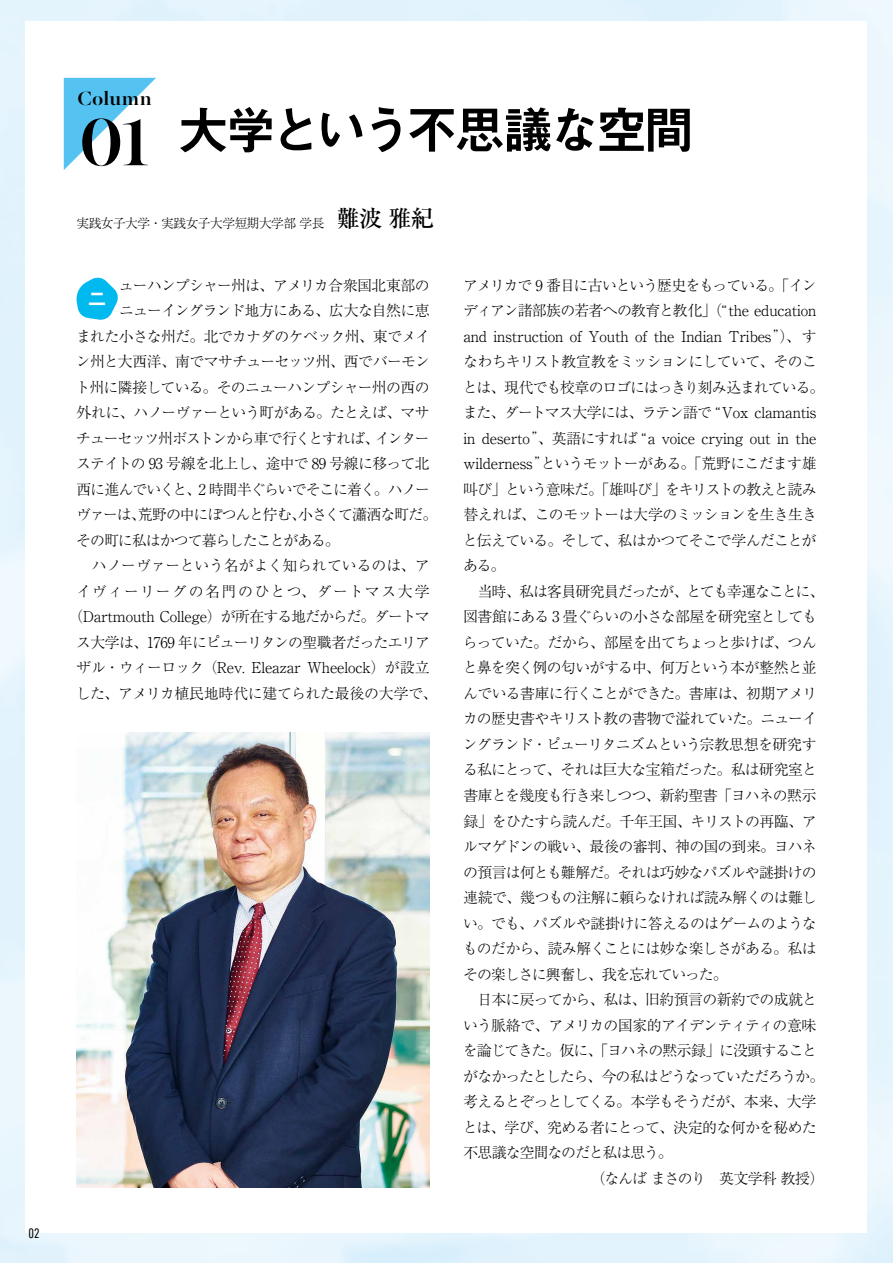
<style>
.page{position:relative;width:893px;height:1263px;background:#fff}
.page>*{position:absolute;margin:0;border:0;box-sizing:border-box;transform-origin:0 0}
.t1{font:500 74.4px "Majesti Banner";color:#000}
.t2{font:51px "Midashi Go Pro MB31";letter-spacing:-.085em;color:#000}
.t3{font:500 21.3px "Majesti Banner";letter-spacing:.015em;color:#000}
.t4{font:21.3px "Midashi Go Pro MB31";color:#fff}
.t5{font:300 14.85px "Ryumin Pro";letter-spacing:-.05em;color:#000}
.t6{font:300 14.85px "Ryumin Pro";letter-spacing:-.07em;color:#000}
.t7{font:300 14.85px "Ryumin Pro";letter-spacing:-.01em;color:#000}
.t8{font:300 14.85px "Ryumin Pro";letter-spacing:-.015em;color:#000}
.t9{font:300 14.85px "Ryumin Pro";letter-spacing:-.08em;color:#000}
.t10{font:300 14.85px "Ryumin Pro";letter-spacing:-.02em;color:#000}
.t11{font:300 14.85px "Ryumin Pro";letter-spacing:-.075em;color:#000}
.t12{font:300 14.85px "Ryumin Pro";letter-spacing:.095em;color:#000}
.t13{font:13.8px "D DIN Condensed";color:#000}
.t14{font:300 12.75px "Ryumin Pro";letter-spacing:-.045em;color:#000}
.s1{font-weight:500;font-size:23.4px}
</style>
<div class="page">
<svg style="left:64px;top:78px;width:92px;height:92px"></svg>
<svg style="left:76px;top:277px;width:42px;height:43px"></svg>
<img style="left:77px;top:733px;width:352px;height:455px">
<p class="t13" style="left:29px;top:1226px;width:12px">02</p>
<h3 class="t3" style="left:77px;top:85px;width:76px">Column</h3>
<h1 class="t1" style="left:79px;top:94px;width:72px">01</h1>
<h2 class="t2" style="left:178px;top:89px;width:518px">大学という不思議な空間</h2>
<p class="t14" style="left:76px;top:213px;width:359px">実践女子大学・実践女子大学短期大学部 学長　<span class="s1">難波 雅紀</span></p>
<p class="t5" style="left:119px;top:274px;width:312px">ューハンプシャー州は、アメリカ合衆国北東部の</p>
<p class="t5" style="left:119px;top:299px;width:312px">ニューイングランド地方にある、広大な自然に恵</p>
<p class="t5" style="left:76px;top:325px;width:356px">まれた小さな州だ。北でカナダのケベック州、東でメイ</p>
<p class="t5" style="left:76px;top:350px;width:355px">ン州と大西洋、南でマサチューセッツ州、西でバーモン</p>
<p class="t5" style="left:76px;top:376px;width:356px">ト州に隣接している。そのニューハンプシャー州の西の</p>
<p class="t5" style="left:76px;top:401px;width:355px">外れに、ハノーヴァーという町がある。たとえば、マサ</p>
<p class="t9" style="left:76px;top:427px;width:355px">チューセッツ州ボストンから車で行くとすれば、インター</p>
<p class="t5" style="left:76px;top:452px;width:355px">ステイトの 93 号線を北上し、途中で 89 号線に移って北</p>
<p class="t6" style="left:76px;top:478px;width:355px">西に進んでいくと、2 時間半ぐらいでそこに着く。ハノー</p>
<p class="t6" style="left:76px;top:503px;width:363px">ヴァーは、荒野の中にぽつんと佇む、小さくて瀟洒な町だ。</p>
<p class="t5" style="left:76px;top:529px;width:265px">その町に私はかつて暮らしたことがある。</p>
<p class="t7" style="left:77px;top:554px;width:355px">　ハノーヴァーという名がよく知られているのは、ア</p>
<p class="t12" style="left:76px;top:580px;width:355px">イヴィーリーグの名門のひとつ、ダートマス大学</p>
<p class="t10" style="left:69px;top:605px;width:363px">（Dartmouth College）が所在する地だからだ。ダートマ</p>
<p class="t5" style="left:76px;top:631px;width:355px">ス大学は、1769 年にピューリタンの聖職者だったエリア</p>
<p class="t8" style="left:76px;top:656px;width:355px">ザル・ウィーロック（Rev. Eleazar Wheelock）が設立</p>
<p class="t8" style="left:76px;top:682px;width:363px">した、アメリカ植民地時代に建てられた最後の大学で、</p>
<h3 class="t4" style="left:87px;top:282px;width:23px">ニ</h3>
<p class="t11" style="left:463px;top:274px;width:355px">アメリカで 9 番目に古いという歴史をもっている。「イン</p>
<p class="t5" style="left:463px;top:299px;width:355px">ディアン諸部族の若者への教育と教化」（“the education</p>
<p class="t7" style="left:463px;top:325px;width:355px">and instruction of Youth of the Indian Tribes”）、す</p>
<p class="t5" style="left:463px;top:350px;width:355px">なわちキリスト教宣教をミッションにしていて、そのこ</p>
<p class="t6" style="left:463px;top:376px;width:363px">とは、現代でも校章のロゴにはっきり刻み込まれている。</p>
<p class="t5" style="left:463px;top:401px;width:355px">また、ダートマス大学には、ラテン語で “Vox clamantis</p>
<p class="t7" style="left:463px;top:427px;width:355px">in deserto”、英語にすれば “a voice crying out in the</p>
<p class="t5" style="left:463px;top:452px;width:355px">wilderness”というモットーがある。「荒野にこだます雄</p>
<p class="t9" style="left:463px;top:478px;width:355px">叫び」という意味だ。「雄叫び」をキリストの教えと読み</p>
<p class="t5" style="left:463px;top:503px;width:355px">替えれば、このモットーは大学のミッションを生き生き</p>
<p class="t5" style="left:463px;top:529px;width:355px">と伝えている。そして、私はかつてそこで学んだことが</p>
<p class="t5" style="left:463px;top:554px;width:44px">ある。</p>
<p class="t5" style="left:463px;top:580px;width:362px">　当時、私は客員研究員だったが、とても幸運なことに、</p>
<p class="t5" style="left:463px;top:605px;width:355px">図書館にある 3 畳ぐらいの小さな部屋を研究室としても</p>
<p class="t5" style="left:463px;top:631px;width:355px">らっていた。だから、部屋を出てちょっと歩けば、つん</p>
<p class="t5" style="left:463px;top:656px;width:355px">と鼻を突く例の匂いがする中、何万という本が整然と並</p>
<p class="t5" style="left:463px;top:682px;width:356px">んでいる書庫に行くことができた。書庫は、初期アメリ</p>
<p class="t5" style="left:463px;top:707px;width:356px">カの歴史書やキリスト教の書物で溢れていた。ニューイ</p>
<p class="t5" style="left:463px;top:733px;width:355px">ングランド・ピューリタニズムという宗教思想を研究す</p>
<p class="t5" style="left:463px;top:758px;width:356px">る私にとって、それは巨大な宝箱だった。私は研究室と</p>
<p class="t5" style="left:463px;top:784px;width:355px">書庫とを幾度も行き来しつつ、新約聖書「ヨハネの黙示</p>
<p class="t5" style="left:463px;top:809px;width:355px">録」をひたすら読んだ。千年王国、キリストの再臨、ア</p>
<p class="t5" style="left:463px;top:835px;width:355px">ルマゲドンの戦い、最後の審判、神の国の到来。ヨハネ</p>
<p class="t5" style="left:463px;top:860px;width:355px">の預言は何とも難解だ。それは巧妙なパズルや謎掛けの</p>
<p class="t5" style="left:463px;top:886px;width:355px">連続で、幾つもの注解に頼らなければ読み解くのは難し</p>
<p class="t5" style="left:463px;top:911px;width:355px">い。でも、パズルや謎掛けに答えるのはゲームのような</p>
<p class="t5" style="left:463px;top:937px;width:355px">ものだから、読み解くことには妙な楽しさがある。私は</p>
<p class="t5" style="left:463px;top:962px;width:266px">その楽しさに興奮し、我を忘れていった。</p>
<p class="t5" style="left:463px;top:988px;width:355px">　日本に戻ってから、私は、旧約預言の新約での成就と</p>
<p class="t5" style="left:463px;top:1013px;width:355px">いう脈絡で、アメリカの国家的アイデンティティの意味</p>
<p class="t6" style="left:463px;top:1039px;width:356px">を論じてきた。仮に、「ヨハネの黙示録」に没頭すること</p>
<p class="t5" style="left:463px;top:1064px;width:362px">がなかったとしたら、今の私はどうなっていただろうか。</p>
<p class="t5" style="left:463px;top:1090px;width:355px">考えるとぞっとしてくる。本学もそうだが、本来、大学</p>
<p class="t5" style="left:463px;top:1115px;width:355px">とは、学び、究める者にとって、決定的な何かを秘めた</p>
<p class="t5" style="left:463px;top:1141px;width:211px">不思議な空間なのだと私は思う。</p>
<p class="t5" style="left:591px;top:1166px;width:235px">（なんば まさのり　英文学科 教授）</p>
</div>
